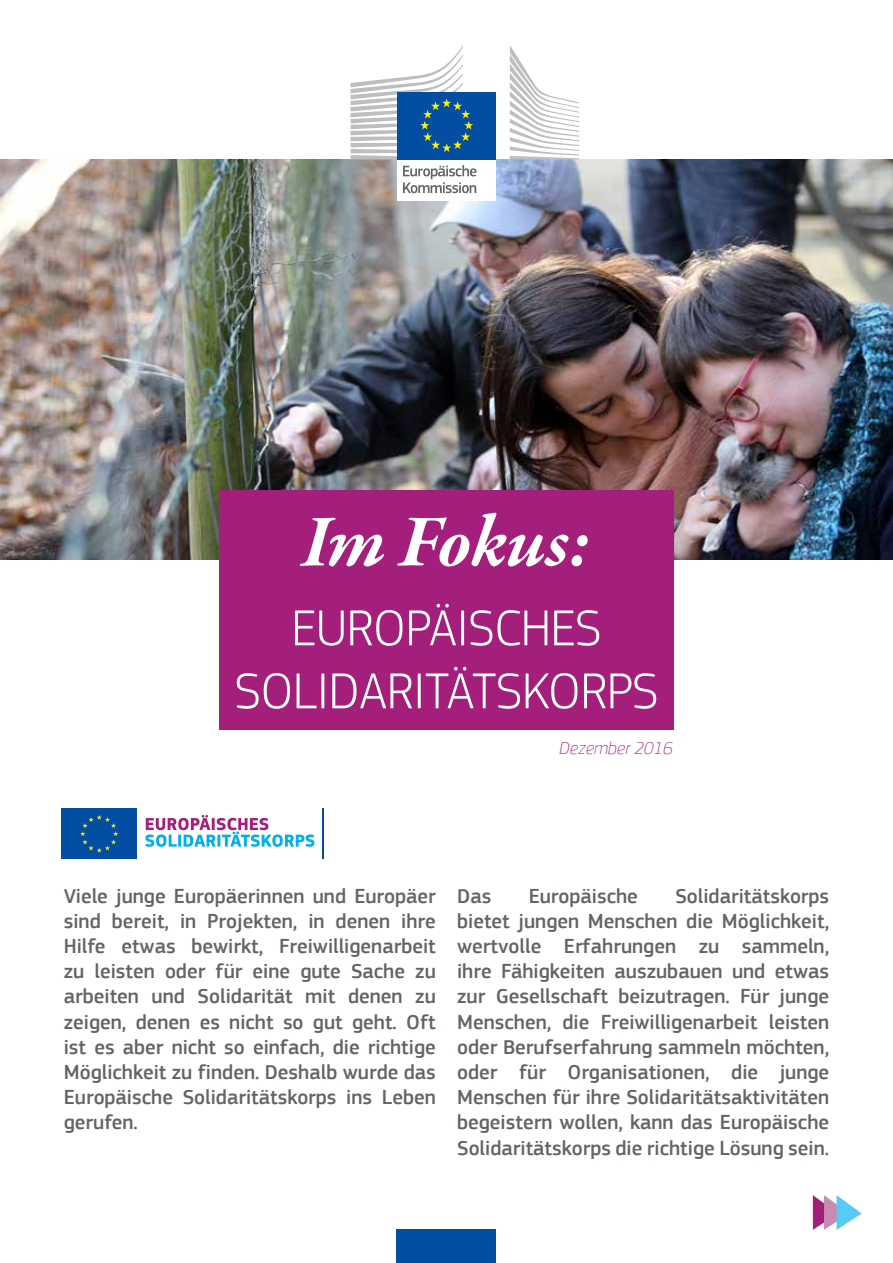
<style>
.page{position:relative;width:893px;height:1263px;background:#fff}
.page>*{position:absolute;margin:0;border:0;box-sizing:border-box;transform-origin:0 0}
.t1{font:italic 700 75px "Garamond Premr Pro";letter-spacing:-.015em;color:#fff}
.t2{font:300 52.5px/63px "EC Square Sans Pro";letter-spacing:-.01em;color:#fff;text-align:center}
.Paragraph-16-medium{font:500 21px/25.2px "EC Square Sans Pro";color:#636466;text-align:justify}
.t3{font:italic 100 18px "EC Square Sans Pro";color:#a41f7c}
</style>
<div class="page">
<div style="left:397px;top:1230px;width:99px;height:33px;background:#034ea2"></div>
<img style="left:0;top:159px;width:893px;height:400px">
<div style="left:219px;top:490px;width:455px;height:239px;background:#a41f7c"></div>
<svg style="left:813px;top:1195px;width:49px;height:35px"></svg>
<svg style="left:145px;top:815px;width:169px;height:32px"></svg>
<hr style="left:323px;top:809px;width:1px;height:50px;background:#034ea2">
<div style="left:62px;top:809px;width:75px;height:50px;background:#034ea2"></div>
<svg style="left:80px;top:815px;width:38px;height:38px"></svg>
<div style="left:397px;top:157px;width:99px;height:43px;background:#fff"></div>
<div style="left:397px;top:92px;width:99px;height:67px;background:#034ea2"></div>
<svg style="left:351px;top:45px;width:122px;height:114px"></svg>
<svg style="left:510px;top:45px;width:69px;height:114px"></svg>
<svg style="left:403px;top:165px;width:74px;height:28px"></svg>
<p class="t1" style="left:302px;top:496px;width:291px">Im Fokus:</p>
<p class="t2" style="left:234px;top:596px;width:426px">EUROPÄISCHES<br>SOLIDARITÄTSKORPS</p>
<p class="t3" style="left:559px;top:737px;width:115px">Dezember 2016</p>
<p class="Paragraph-16-medium" style="left:457px;top:883px;width:374px;text-indent:218px">Solidaritätskorps bietet jungen Menschen die Möglichkeit, wertvolle Erfahrungen zu sammeln, ihre Fähigkeiten auszubauen und etwas zur Gesellschaft beizutragen. Für junge Menschen, die Freiwilligenarbeit leisten oder Berufserfahrung sammeln möchten, oder für Organisationen, die junge Menschen für ihre Solidaritätsaktivitäten begeistern wollen, kann das Europäische Solidaritätskorps die richtige Lösung sein.</p>
<p class="Paragraph-16-medium" style="left:64px;top:883px;width:374px">Viele junge Europäerinnen und Europäer sind bereit, in Projekten, in denen ihre Hilfe etwas bewirkt, Freiwilligenarbeit zu leisten oder für eine gute Sache zu arbeiten und Solidarität mit denen zu zeigen, denen es nicht so gut geht. Oft ist es aber nicht so einfach, die richtige Möglichkeit zu finden. Deshalb wurde das Europäische Solidaritätskorps ins Leben gerufen.</p>
<p class="Paragraph-16-medium" style="left:457px;top:883px;width:36px">Das</p>
<p class="Paragraph-16-medium" style="left:529px;top:883px;width:111px">Europäische</p>
</div>
